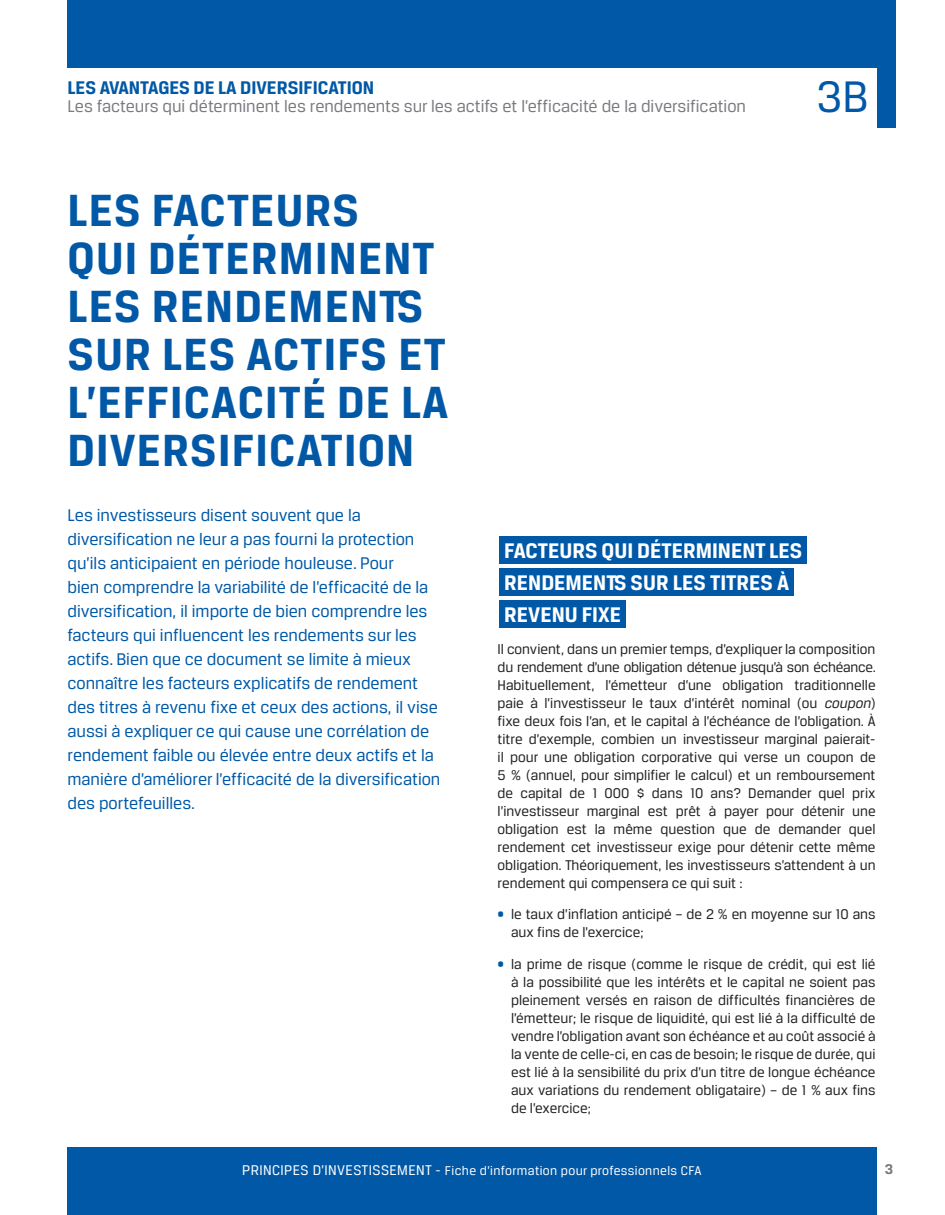
<style>
.page{position:relative;width:945px;height:1215px;background:#fff}
.page>*{position:absolute;margin:0;border:0;box-sizing:border-box;transform-origin:0 0}
.Grand_titre_bleu{font:700 48px/48px "Breuer Text";letter-spacing:.025em;color:#0158a6}
.t1{font:47.1px "Breuer Text";color:#0158a6}
.Titre_souligné_2_lig{font:700 22.5px "Breuer Text";color:#fff}
.t2{font:700 19.5px "Breuer Text";color:#0158a6}
.Intro_Section_bleu{font:18px/24px "Breuer Text";color:#0158a6}
.t3{font:18px "Breuer Text";color:#7b7a81}
.Texte_courant{font:15px/18px "Breuer Text";color:#231f20;text-align:justify}
.t4{font:700 15px "Breuer Text";color:#7b7a81}
.t5{font:13.5px "Breuer Text";letter-spacing:.025em;color:#fff}
.s1{font-style:italic}
.s2{color:#0158a6}
.s3{font-size:15px}
</style>
<div class="page">
<div style="left:68px;top:0;width:810px;height:68px;background:#0158a6"></div>
<div style="left:68px;top:1148px;width:810px;height:67px;background:#0158a6"></div>
<div style="left:499px;top:536px;width:308px;height:28px;background:#0158a6"></div>
<div style="left:499px;top:568px;width:295px;height:28px;background:#0158a6"></div>
<div style="left:499px;top:600px;width:127px;height:28px;background:#0158a6"></div>
<div style="left:877px;top:0;width:18px;height:127px;background:#0158a6"></div>
<h3 class="t2" style="left:68px;top:77px;width:308px">LES AVANTAGES DE LA DIVERSIFICATION</h3>
<p class="t3" style="left:68px;top:97px;width:680px">Les facteurs qui déterminent les rendements sur les actifs et l’efficacité de la diversification</p>
<h2 class="t1" style="left:817px;top:71px;width:53px">3B</h2>
<p class="Grand_titre_bleu" style="left:68px;top:186px;width:382px">LES FACTEURS<br>QUI DÉTERMINENT<br>LES RENDEMENTS<br>SUR LES ACTIFS ET<br>L’EFFICACITÉ DE LA<br>DIVERSIFICATION</p>
<p class="Intro_Section_bleu" style="left:68px;top:503px;width:372px">Les investisseurs disent souvent que la diversification ne leur a pas fourni la protection qu’ils anticipaient en période houleuse. Pour<br>bien comprendre la variabilité de l’efficacité de la diversification, il importe de bien comprendre les facteurs qui influencent les rendements sur les actifs. Bien que ce document se limite à mieux connaître les facteurs explicatifs de rendement des titres à revenu fixe et ceux des actions, il vise</p>
<p class="Intro_Section_bleu" style="left:68px;top:719px;width:374px">aussi à expliquer ce qui cause une corrélation de rendement faible ou élevée entre deux actifs et la manière d’améliorer l’efficacité de la diversification des portefeuilles.</p>
<p class="Titre_souligné_2_lig" style="left:504px;top:538px;width:300px">FACTEURS QUI DÉTERMINENT LES</p>
<p class="Titre_souligné_2_lig" style="left:504px;top:571px;width:286px">RENDEMENTS SUR LES TITRES À</p>
<p class="Titre_souligné_2_lig" style="left:504px;top:603px;width:118px">REVENU FIXE</p>
<p class="Texte_courant" style="left:498px;top:640px;width:380px">Il convient, dans un premier temps, d’expliquer la composition du rendement d’une obligation détenue jusqu’à son échéance.<br>Habituellement, l’émetteur d’une obligation traditionnelle paie à l’investisseur le taux d’intérêt nominal (ou <span class="s1">coupon</span>) fixe deux fois l’an, et le capital à l’échéance de l’obligation. À titre d’exemple, combien un investisseur marginal paierait&shy;il pour une obligation corporative qui verse un coupon de 5 % (annuel, pour simplifier le calcul) et un remboursement de capital de 1 000 $ dans 10 ans? Demander quel prix l’investisseur marginal est prêt à payer pour détenir une obligation est la même question que de demander quel rendement cet investisseur exige pour détenir cette même obligation. Théoriquement, les investisseurs s’attendent à un rendement qui compensera ce qui suit :</p>
<p class="Texte_courant" style="left:511px;top:905px;width:366px;text-indent:-14px"><span class="s2">•</span> le taux d’inflation anticipé – de 2 % en moyenne sur 10 ans aux fins de l’exercice;</p>
<p class="Texte_courant" style="left:511px;top:955px;width:366px;text-indent:-14px"><span class="s2">•</span> la prime de risque (comme le risque de crédit, qui est lié à la possibilité que les intérêts et le capital ne soient pas pleinement versés en raison de difficultés financières de l’émetteur; le risque de liquidité, qui est lié à la difficulté de vendre l’obligation avant son échéance et au coût associé à la vente de celle-ci, en cas de besoin; le risque de durée, qui est lié à la sensibilité du prix d’un titre de longue échéance aux variations du rendement obligataire) – de 1 % aux fins de l’exercice;</p>
<p class="t5" style="left:242px;top:1164px;width:461px"><span class="s3">PRINCIPES D’INVESTISSEMENT -</span> Fiche d’information pour professionnels CFA</p>
<p class="t4" style="left:885px;top:1161px;width:10px">3</p>
</div>
